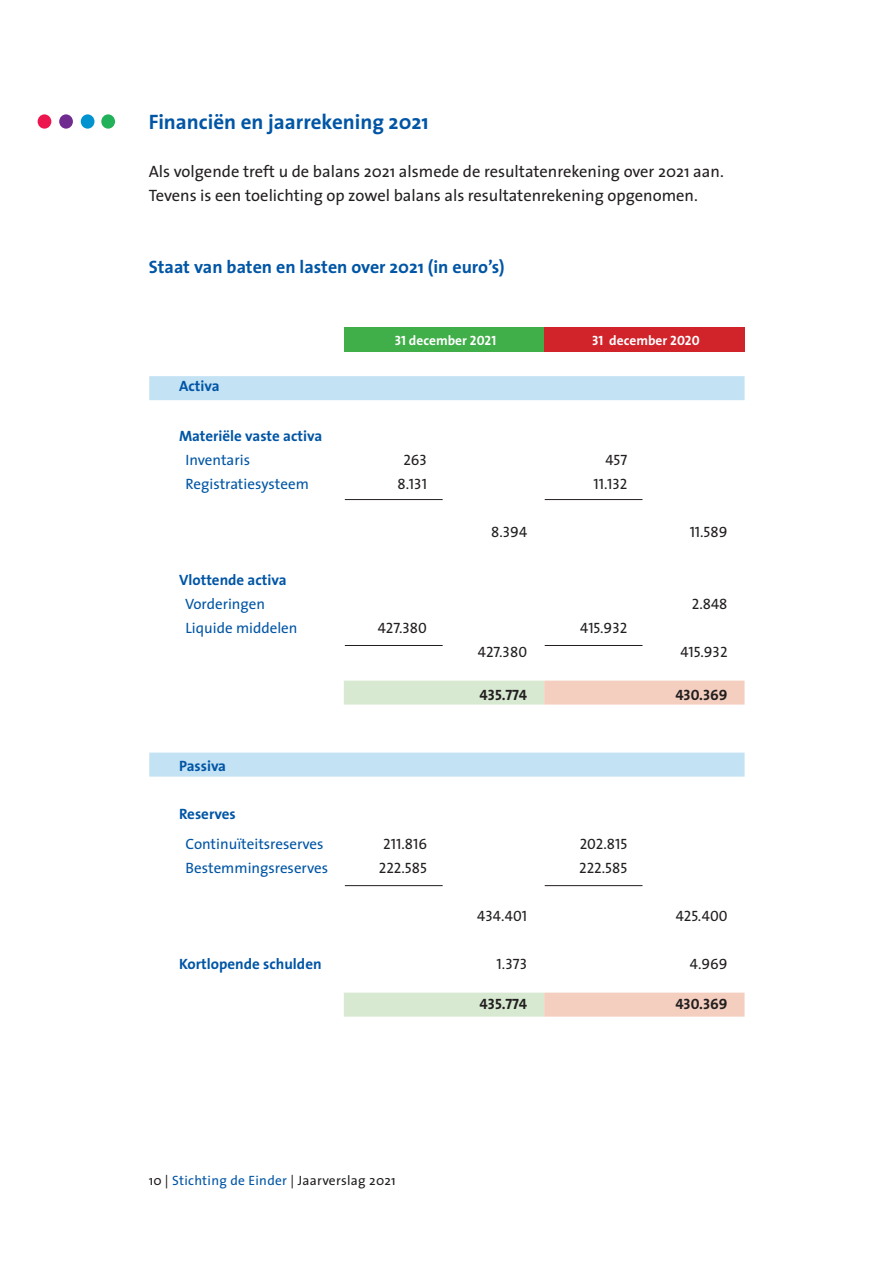
<style>
.page{position:relative;width:893px;height:1263px;background:#fff}
.page>*{position:absolute;margin:0;border:0;box-sizing:border-box;transform-origin:0 0}
.t1{font:700 21px "The Sans";color:#0155a5}
.t2{font:700 18px "The Sans";color:#0155a5}
.t3{font:16.5px/24px "The Sans";color:#231f20}
.t4{font:15px "The Sans Caps";color:#231f20}
.t5{font:15px "The Sans";color:#0155a5}
.t6{font:700 15px "The Sans";color:#0155a5}
.t7{font:15px "The Sans Bold Caps";color:#231f20}
.t8{font:13.5px "The Sans";letter-spacing:.02em;color:#231f20}
.t9{font:700 13.5px "The Sans";color:#fff}
.s1{font-family:"The Sans Bold Caps";font-weight:400}
.s2{color:#0155a5}
</style>
<div class="page">
<div style="left:101px;top:114px;width:14px;height:15px;background:#21b259;border-radius:50%"></div>
<div style="left:81px;top:114px;width:13px;height:15px;background:#0093d0;border-radius:50%"></div>
<div style="left:59px;top:114px;width:14px;height:15px;background:#702b91;border-radius:50%"></div>
<div style="left:38px;top:114px;width:13px;height:15px;background:#ed154e;border-radius:50%"></div>
<div style="left:344px;top:328px;width:200px;height:24px;background:#40ae49"></div>
<div style="left:544px;top:328px;width:201px;height:24px;background:#d1232a"></div>
<svg style="left:149px;top:376px;width:596px;height:401px"></svg>
<svg style="left:344px;top:681px;width:200px;height:336px"></svg>
<svg style="left:544px;top:681px;width:201px;height:336px"></svg>
<hr style="left:345px;top:499px;width:98px;height:1px;background:#231f20">
<hr style="left:345px;top:645px;width:98px;height:1px;background:#231f20">
<hr style="left:345px;top:885px;width:98px;height:1px;background:#231f20">
<hr style="left:545px;top:499px;width:97px;height:1px;background:#231f20">
<hr style="left:545px;top:645px;width:97px;height:1px;background:#231f20">
<hr style="left:545px;top:885px;width:97px;height:1px;background:#231f20">
<p class="t1" style="left:149px;top:104px;width:281px">Financiën en jaarrekening 2021</p>
<p class="t3" style="left:149px;top:158px;width:576px">Als volgende treft u de balans 2021 alsmede de resultatenrekening over 2021 aan.<br>Tevens is een toelichting op zowel balans als resultatenrekening opgenomen.</p>
<p class="t2" style="left:149px;top:251px;width:357px">Staat van baten en lasten over 2021 (in euro’s)</p>
<p class="t9" style="left:395px;top:329px;width:103px"><span class="s1">31</span> december <span class="s1">2021</span></p>
<p class="t9" style="left:592px;top:329px;width:109px"><span class="s1">31</span> december <span class="s1">2020</span></p>
<p class="t6" style="left:179px;top:373px;width:42px">Activa</p>
<p class="t6" style="left:179px;top:423px;width:145px">Materiële vaste activa</p>
<p class="t5" style="left:186px;top:447px;width:66px">Inventaris</p>
<p class="t4" style="left:403px;top:447px;width:25px">263</p>
<p class="t4" style="left:605px;top:447px;width:23px">457</p>
<p class="t5" style="left:186px;top:471px;width:125px">Registratiesysteem</p>
<p class="t4" style="left:398px;top:471px;width:31px">8.131</p>
<p class="t4" style="left:593px;top:471px;width:35px">11.132</p>
<p class="t4" style="left:491px;top:519px;width:38px">8.394</p>
<p class="t4" style="left:690px;top:519px;width:39px">11.589</p>
<p class="t6" style="left:179px;top:567px;width:109px">Vlottende activa</p>
<p class="t5" style="left:185px;top:591px;width:82px">Vorderingen</p>
<p class="t4" style="left:692px;top:591px;width:37px">2.848</p>
<p class="t5" style="left:186px;top:615px;width:113px">Liquide middelen</p>
<p class="t4" style="left:378px;top:615px;width:51px">427.380</p>
<p class="t4" style="left:580px;top:615px;width:49px">415.932</p>
<p class="t4" style="left:478px;top:639px;width:51px">427.380</p>
<p class="t4" style="left:680px;top:639px;width:49px">415.932</p>
<p class="t7" style="left:480px;top:682px;width:49px">435.774</p>
<p class="t7" style="left:675px;top:682px;width:54px">430.369</p>
<p class="t6" style="left:179px;top:753px;width:49px">Passiva</p>
<p class="t6" style="left:179px;top:801px;width:58px">Reserves</p>
<p class="t5" style="left:186px;top:831px;width:140px">Continuïteitsreserves</p>
<p class="t4" style="left:383px;top:831px;width:45px">211.816</p>
<p class="t4" style="left:580px;top:831px;width:49px">202.815</p>
<p class="t5" style="left:186px;top:855px;width:144px">Bestemmingsreserves</p>
<p class="t4" style="left:379px;top:855px;width:50px">222.585</p>
<p class="t4" style="left:579px;top:855px;width:50px">222.585</p>
<p class="t4" style="left:477px;top:903px;width:51px">434.401</p>
<p class="t4" style="left:676px;top:903px;width:53px">425.400</p>
<p class="t6" style="left:179px;top:951px;width:144px">Kortlopende schulden</p>
<p class="t4" style="left:497px;top:951px;width:32px">1.373</p>
<p class="t4" style="left:690px;top:951px;width:39px">4.969</p>
<p class="t7" style="left:480px;top:991px;width:49px">435.774</p>
<p class="t7" style="left:675px;top:991px;width:54px">430.369</p>
<p class="t8" style="left:149px;top:1169px;width:249px">10 | <span class="s2">Stichting de Einder</span> | Jaarverslag 2021</p>
</div>
